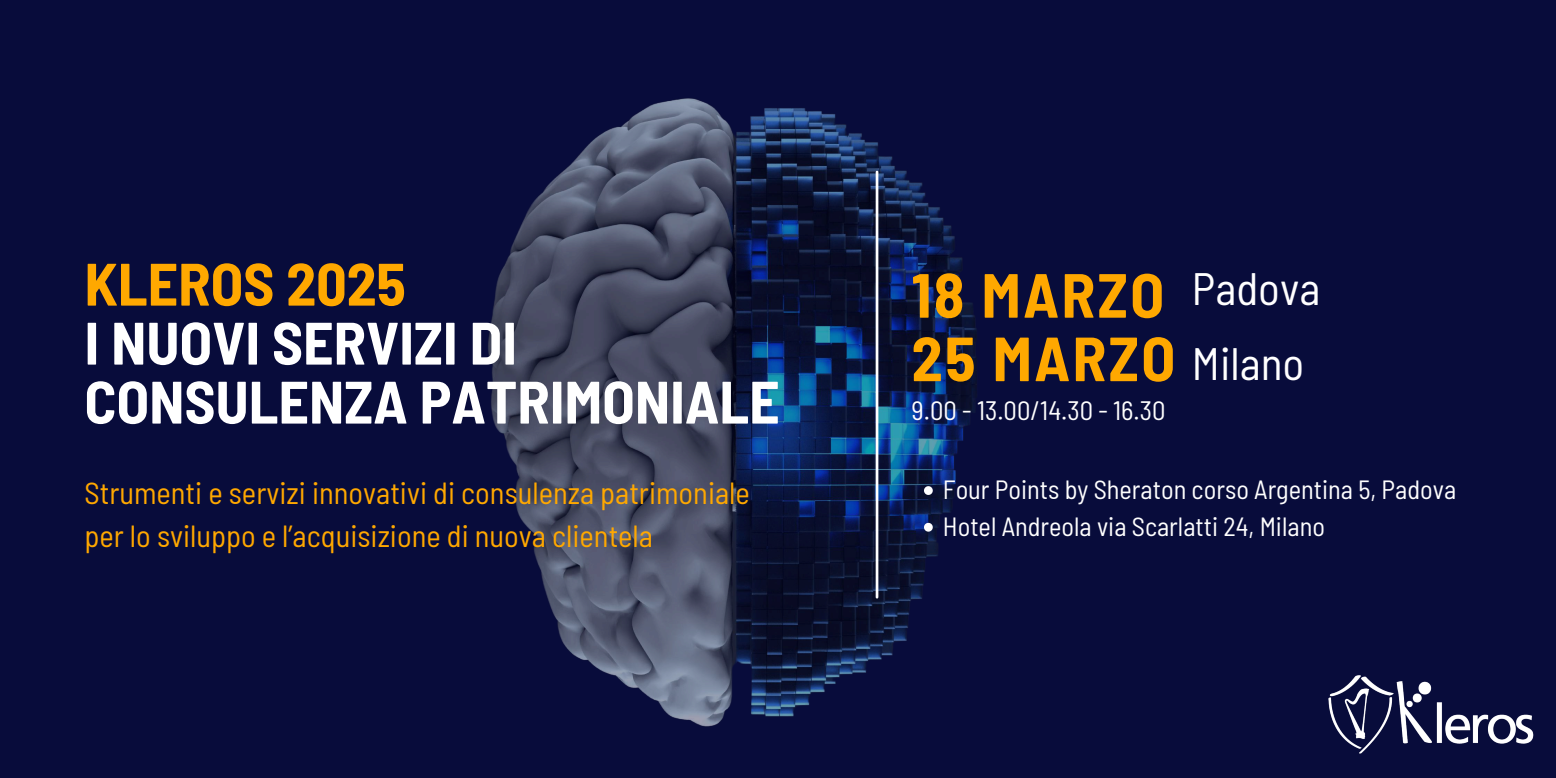
<style>
.page{position:relative;width:1556px;height:778px;background:#fff}
.page>*{position:absolute;margin:0;border:0;box-sizing:border-box;transform-origin:0 0}
.t1{font:700 semi-condensed 62.22px/63.4px "Barlow";letter-spacing:.04em;color:#ffa800}
.t2{font:700 semi-condensed 59.73px/58.9px "Barlow";color:#fff}
.t3{font:700 semi-condensed 59.73px "Barlow";color:#ffa800}
.t4{font:semi-condensed 45.3px/74.2px "Barlow";color:#fff}
.t5{font:semi-condensed 30.51px/42.7px "Barlow";color:#ffa800}
.t6{font:semi-condensed 26.61px "Barlow";color:#fff}
.t7{font:semi-condensed 26.31px/36.7px "Barlow";color:#fff}
</style>
<div class="page">
<div style="left:0;top:0;width:1555px;height:778px;background:#080c3b"></div>
<img style="left:1414px;top:681px;width:120px;height:63px">
<img style="left:488px;top:98px;width:926px;height:656px">
<hr style="left:875px;top:172px;width:3px;height:425px;background:#fff">
<svg style="left:924px;top:486px;width:8px;height:9px"></svg>
<svg style="left:924px;top:523px;width:8px;height:8px"></svg>
<h2 class="t3" style="left:84px;top:246px;width:323px">KLEROS 2025</h2>
<h2 class="t2" style="left:84px;top:311px;width:696px">I NUOVI SERVIZI DI<br>CONSULENZA PATRIMONIALE</h2>
<p class="t5" style="left:84px;top:470px;width:666px">Strumenti e servizi innovativi di consulenza patrimoniale per lo sviluppo e l’acquisizione di nuova clientela</p>
<h1 class="t1" style="left:911px;top:261px;width:265px">18 MARZO<br>25 MARZO</h1>
<p class="t6" style="left:911px;top:393px;width:255px">9.00 - 13.00/14.30 - 16.30</p>
<h3 class="t4" style="left:1191px;top:250px;width:130px">Padova<br>Milano</h3>
<p class="t7" style="left:942px;top:470px;width:515px">Four Points by Sheraton corso Argentina 5, Padova<br>Hotel Andreola via Scarlatti 24, Milano</p>
</div>
